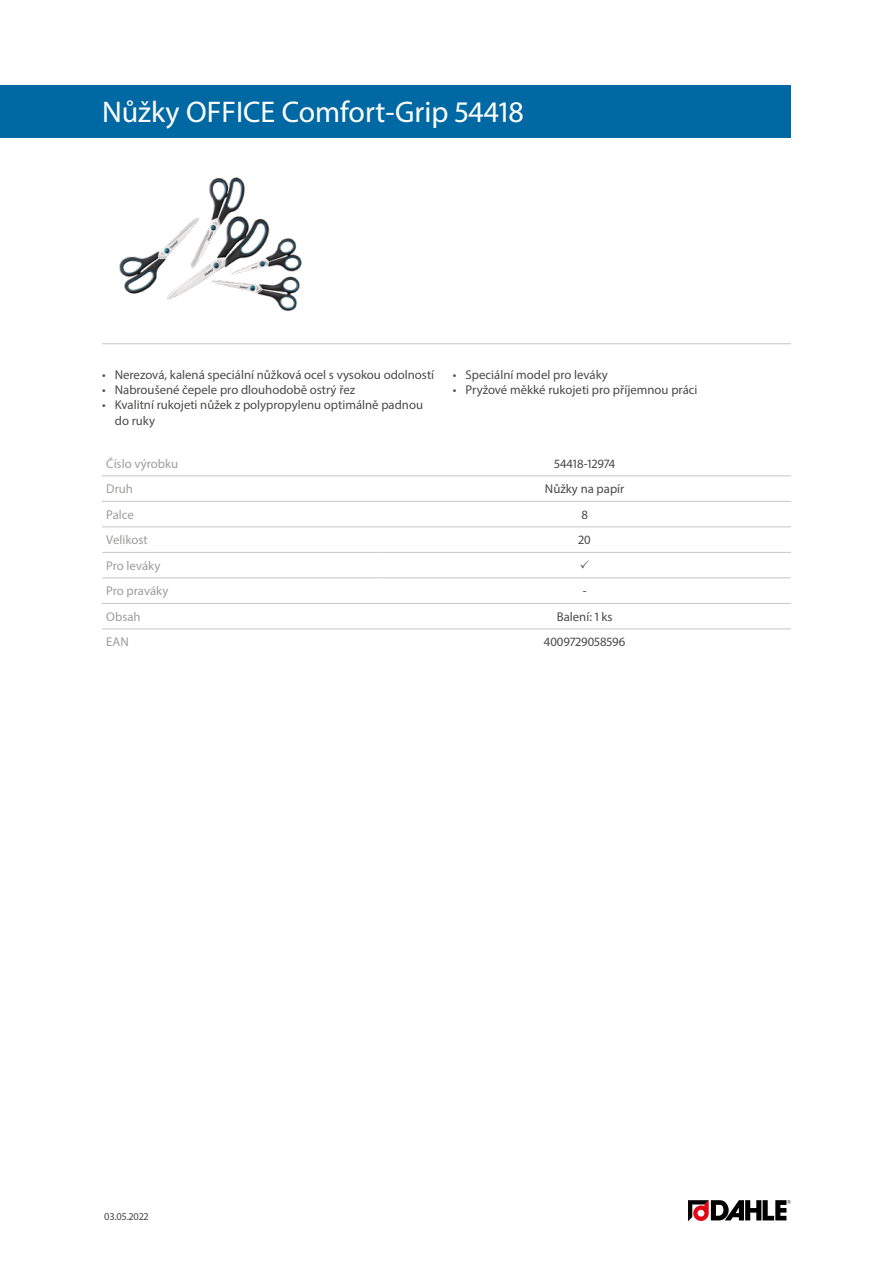
<style>
.page{position:relative;width:893px;height:1263px;background:#fff}
.page>*{position:absolute;margin:0;border:0;box-sizing:border-box;transform-origin:0 0}
.Produktname{font:30px "Myriad Pro";color:#fff}
.Produkttabelle_Zentr{font:12.75px/15.3px "Myriad Pro";color:#4a4a49}
.Produkttabelle_Links{font:12.75px "Myriad Pro";color:#9d9d9c}
.t1{font:10.5px "Myriad Pro";color:#4a4a49}
</style>
<div class="page">
<img style="left:119px;top:177px;width:183px;height:134px">
<hr style="left:102px;top:343px;width:689px;height:1px;background:#c6c6c6">
<svg style="left:688px;top:1200px;width:103px;height:21px"></svg>
<div style="left:0;top:85px;width:791px;height:53px;background:#0069a4"></div>
<hr style="left:102px;top:475px;width:276px;height:1px;background:#c6c6c6">
<hr style="left:378px;top:475px;width:413px;height:1px;background:#c6c6c6">
<hr style="left:102px;top:501px;width:276px;height:1px;background:#c6c6c6">
<hr style="left:378px;top:501px;width:413px;height:1px;background:#c6c6c6">
<hr style="left:102px;top:526px;width:276px;height:1px;background:#c6c6c6">
<hr style="left:378px;top:526px;width:413px;height:1px;background:#c6c6c6">
<hr style="left:102px;top:552px;width:276px;height:1px;background:#c6c6c6">
<hr style="left:378px;top:552px;width:413px;height:1px;background:#c6c6c6">
<hr style="left:102px;top:577px;width:276px;height:1px;background:#c6c6c6">
<hr style="left:378px;top:577px;width:413px;height:1px;background:#c6c6c6">
<hr style="left:102px;top:603px;width:276px;height:1px;background:#c6c6c6">
<hr style="left:378px;top:603px;width:413px;height:1px;background:#c6c6c6">
<hr style="left:102px;top:628px;width:276px;height:1px;background:#c6c6c6">
<hr style="left:378px;top:628px;width:413px;height:1px;background:#c6c6c6">
<p class="Produktname" style="left:102px;top:94px;width:423px">Nůžky OFFICE Comfort-Grip 54418</p>
<p class="Produkttabelle_Zentr" style="left:102px;top:367px;width:334px">• Nerezová, kalená speciální nůžková ocel s vysokou odolností</p>
<p class="Produkttabelle_Zentr" style="left:102px;top:382px;width:255px">• Nabroušené čepele pro dlouhodobě ostrý řez</p>
<p class="Produkttabelle_Zentr" style="left:115px;top:397px;width:310px;text-indent:-13px">• Kvalitní rukojeti nůžek z polypropylenu optimálně padnou do ruky</p>
<p class="Produkttabelle_Zentr" style="left:453px;top:367px;width:156px">• Speciální model pro leváky</p>
<p class="Produkttabelle_Zentr" style="left:453px;top:382px;width:246px">• Pryžové měkké rukojeti pro příjemnou práci</p>
<p class="Produkttabelle_Links" style="left:106px;top:456px;width:73px">Číslo výrobku</p>
<p class="Produkttabelle_Zentr" style="left:554px;top:456px;width:62px">54418-12974</p>
<p class="Produkttabelle_Links" style="left:106px;top:481px;width:28px">Druh</p>
<p class="Produkttabelle_Zentr" style="left:545px;top:481px;width:81px">Nůžky na papír</p>
<p class="Produkttabelle_Links" style="left:106px;top:507px;width:29px">Palce</p>
<p class="Produkttabelle_Zentr" style="left:581px;top:507px;width:8px">8</p>
<p class="Produkttabelle_Links" style="left:106px;top:532px;width:43px">Velikost</p>
<p class="Produkttabelle_Zentr" style="left:579px;top:532px;width:14px">20</p>
<p class="Produkttabelle_Links" style="left:106px;top:558px;width:56px">Pro leváky</p>
<p class="Produkttabelle_Links" style="left:106px;top:583px;width:64px">Pro praváky</p>
<p class="Produkttabelle_Zentr" style="left:583px;top:583px;width:5px">-</p>
<p class="Produkttabelle_Links" style="left:106px;top:609px;width:36px">Obsah</p>
<p class="Produkttabelle_Zentr" style="left:557px;top:609px;width:57px">Balení: 1 ks</p>
<p class="Produkttabelle_Links" style="left:106px;top:634px;width:24px">EAN</p>
<p class="Produkttabelle_Zentr" style="left:544px;top:634px;width:83px">4009729058596</p>
<p class="t1" style="left:104px;top:1210px;width:46px">03.05.2022</p>
</div>
